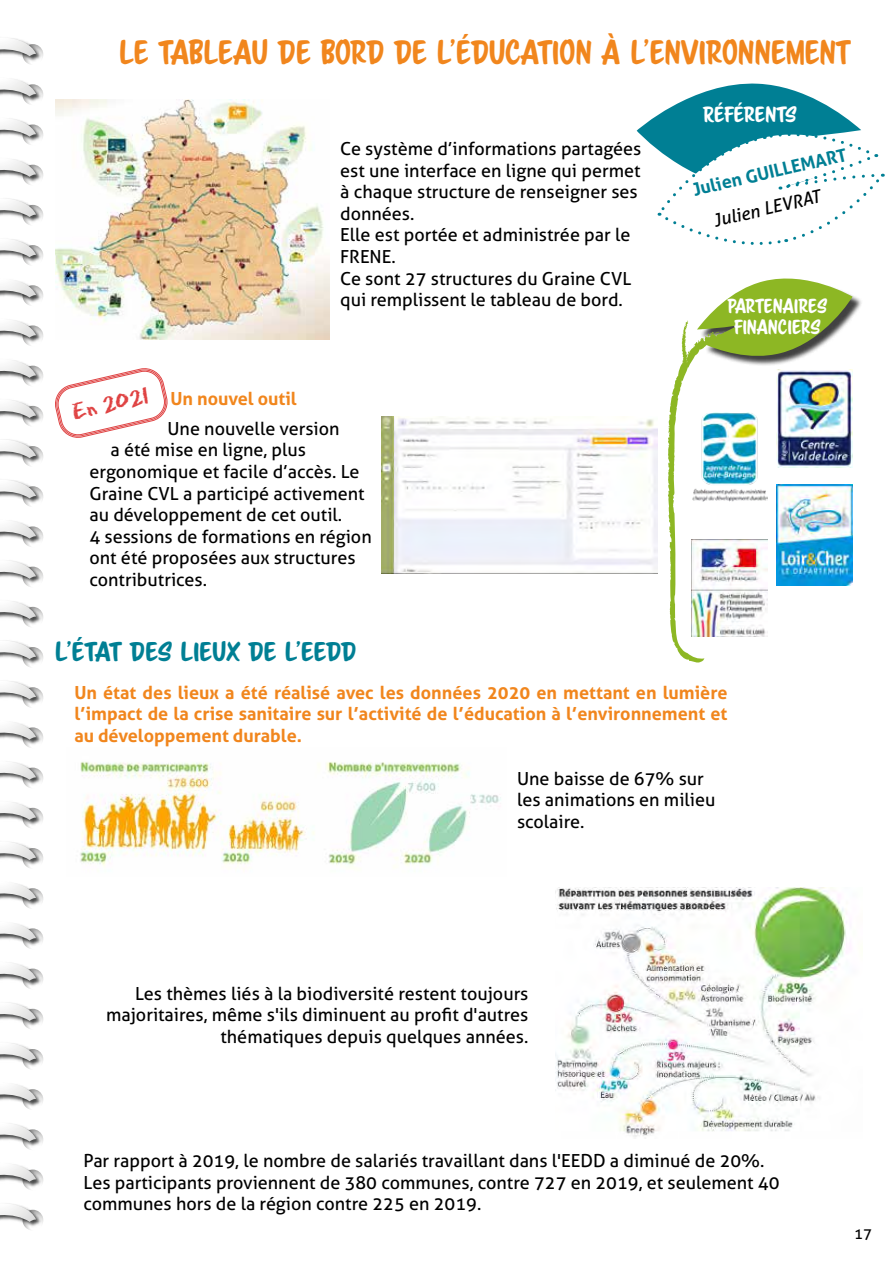
<style>
.page{position:relative;width:893px;height:1263px;background:#fff}
.page>*{position:absolute;margin:0;border:0;box-sizing:border-box;transform-origin:0 0}
.t1{font:30px "Scriptorama Markdown JF";color:#f1861d;scale:.94 1}
.t2{font:24px "Scriptorama Markdown JF";color:#007f94}
.t3{font:24px "Eraser Dust";color:#df4242}
.t4{font:19.5px "Scriptorama Markdown JF";color:#fff}
.t5{font:18px/21.6px "Aller";color:#000}
.t6{font:700 18px/21.6px "Aller";color:#f1861d;text-align:justify}
.t7{font:18px/21.6px "Scriptorama Markdown JF";color:#fff;text-align:center;scale:.95 1}
.t8{font:700 18px "Aller";color:#007f94}
.t9{font:italic 18px "Aller";color:#000}
.t10{font:15px "Aller";color:#000}
</style>
<div class="page">
<svg style="left:0;top:38px;width:43px;height:26px"></svg>
<svg style="left:0;top:79px;width:43px;height:26px"></svg>
<svg style="left:0;top:119px;width:43px;height:26px"></svg>
<svg style="left:0;top:159px;width:43px;height:26px"></svg>
<svg style="left:0;top:198px;width:43px;height:27px"></svg>
<svg style="left:0;top:239px;width:43px;height:26px"></svg>
<svg style="left:0;top:280px;width:43px;height:25px"></svg>
<svg style="left:0;top:320px;width:43px;height:26px"></svg>
<svg style="left:0;top:360px;width:43px;height:26px"></svg>
<svg style="left:0;top:400px;width:43px;height:26px"></svg>
<svg style="left:0;top:439px;width:43px;height:27px"></svg>
<svg style="left:0;top:480px;width:43px;height:26px"></svg>
<svg style="left:0;top:521px;width:43px;height:26px"></svg>
<svg style="left:0;top:560px;width:43px;height:27px"></svg>
<svg style="left:0;top:601px;width:43px;height:26px"></svg>
<svg style="left:0;top:640px;width:43px;height:27px"></svg>
<svg style="left:0;top:681px;width:43px;height:26px"></svg>
<svg style="left:0;top:722px;width:43px;height:26px"></svg>
<svg style="left:0;top:762px;width:43px;height:26px"></svg>
<svg style="left:0;top:802px;width:43px;height:26px"></svg>
<svg style="left:0;top:842px;width:43px;height:26px"></svg>
<svg style="left:0;top:883px;width:43px;height:25px"></svg>
<svg style="left:0;top:923px;width:43px;height:26px"></svg>
<svg style="left:0;top:963px;width:43px;height:26px"></svg>
<svg style="left:0;top:1002px;width:43px;height:27px"></svg>
<svg style="left:0;top:1043px;width:43px;height:26px"></svg>
<svg style="left:0;top:1084px;width:43px;height:25px"></svg>
<svg style="left:0;top:1124px;width:43px;height:26px"></svg>
<svg style="left:0;top:1164px;width:43px;height:26px"></svg>
<svg style="left:0;top:1203px;width:43px;height:27px"></svg>
<svg style="left:637px;top:83px;width:247px;height:162px"></svg>
<div style="left:699px;top:280px;width:164px;height:86px;background:#000;opacity:.75"></div>
<svg style="left:668px;top:278px;width:185px;height:385px"></svg>
<img style="left:691px;top:412px;width:76px;height:90px">
<img style="left:776px;top:485px;width:77px;height:100px">
<img style="left:776px;top:370px;width:77px;height:98px">
<img style="left:691px;top:539px;width:76px;height:98px">
<svg style="left:55px;top:368px;width:113px;height:70px"></svg>
<img style="left:55px;top:100px;width:275px;height:239px">
<img style="left:382px;top:416px;width:275px;height:158px">
<img style="left:80px;top:761px;width:421px;height:107px">
<img style="left:555px;top:887px;width:296px;height:250px">
<h1 class="t1" style="left:119px;top:32px;width:780px">LE TABLEAU DE BORD DE L’ÉDUCATION À L’ENVIRONNEMENT</h1>
<p class="t5" style="left:340px;top:138px;width:303px">Ce système d’informations partagées est une interface en ligne qui permet à chaque structure de renseigner ses données.<br>Elle est portée et administrée par le<br>FRENE.<br>Ce sont 27 structures du Graine CVL qui remplissent le tableau de bord.</p>
<h2 class="t3" style="left:69px;top:396px;width:80px;rotate:-13deg">En 2021</h2>
<p class="t6" style="left:170px;top:387px;width:128px">Un nouvel outil</p>
<p class="t5" style="left:167px;top:417px;width:174px">Une nouvelle version</p>
<p class="t5" style="left:110px;top:439px;width:197px">a été mise en ligne, plus</p>
<p class="t5" style="left:89px;top:461px;width:272px">ergonomique et facile d’accès. Le</p>
<p class="t5" style="left:89px;top:482px;width:277px">Graine CVL a participé activement</p>
<p class="t5" style="left:89px;top:504px;width:254px">au développement de cet outil.</p>
<p class="t5" style="left:89px;top:525px;width:284px">4 sessions de formations en région</p>
<p class="t5" style="left:89px;top:547px;width:268px">ont été proposées aux structures</p>
<p class="t5" style="left:89px;top:569px;width:119px">contributrices.</p>
<h2 class="t2" style="left:55px;top:636px;width:302px">L’ÉTAT DES LIEUX DE L’EEDD</h2>
<p class="t4" style="left:703px;top:102px;width:95px">RÉFÉRENTS</p>
<p class="t8" style="left:691px;top:179px;width:159px;rotate:-13deg">Julien GUILLEMART</p>
<p class="t9" style="left:711px;top:210px;width:111px;rotate:-13deg">Julien LEVRAT</p>
<p class="t7" style="left:727px;top:295px;width:107px">PARTENAIRES<br>FINANCIERS</p>
<p class="t6" style="left:74px;top:681px;width:655px">Un état des lieux a été réalisé avec les données 2020 en mettant en lumière l’impact de la crise sanitaire sur l’activité de l’éducation à l’environnement et au développement durable.</p>
<p class="t5" style="left:517px;top:767px;width:200px">Une baisse de 67% sur les animations en milieu scolaire.</p>
<p class="t5" style="left:106px;top:982px;width:424px;text-align:right">Les thèmes liés à la biodiversité restent toujours majoritaires, même s'ils diminuent au profit d'autres thématiques depuis quelques années.</p>
<p class="t5" style="left:83px;top:1150px;width:698px">Par rapport à 2019, le nombre de salariés travaillant dans l'EEDD a diminué de 20%.<br>Les participants proviennent de 380 communes, contre 727 en 2019, et seulement 40 communes hors de la région contre 225 en 2019.</p>
<p class="t10" style="left:854px;top:1224px;width:19px">17</p>
</div>
